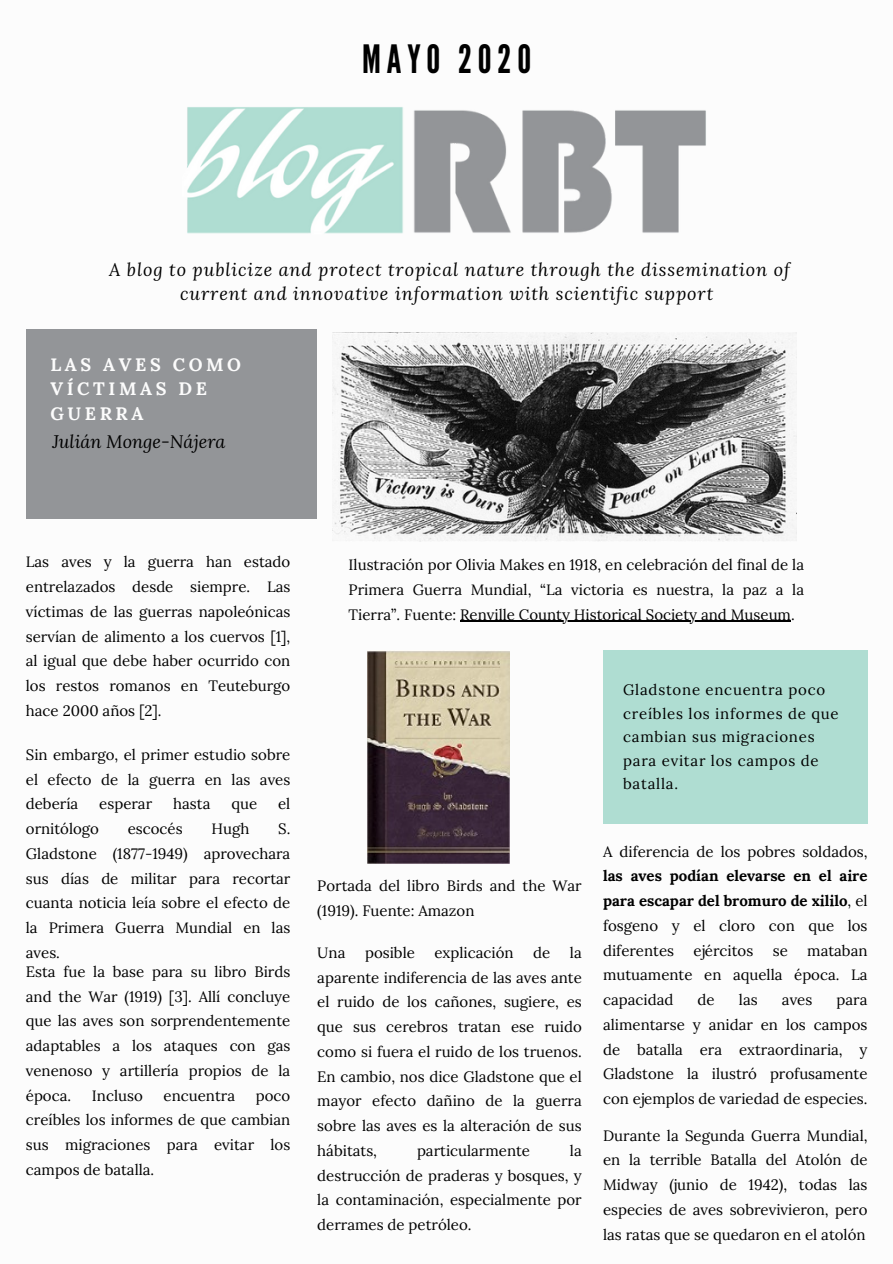
<style>
.page{position:relative;width:893px;height:1264px;background:#fff}
.page>*{position:absolute;margin:0;border:0;box-sizing:border-box;transform-origin:0 0}
.t1{font:39px "League Gothic";letter-spacing:.15em;color:#000}
.t2{font:italic 18px/24.8px "Lora";letter-spacing:.05em;color:#000;text-align:center}
.t3{font:700 18px/24.8px "Lora";letter-spacing:.2em;color:#fcfcfc}
.t4{font:italic 18px "Lora";color:#000}
.t5{font:15px/24.8px "Lora";color:#000;text-align:justify}
.t6{font:15px/23.7px "Lora";letter-spacing:.05em;color:#000}
.s1{font-weight:700}
</style>
<div class="page">
<img style="left:187px;top:107px;width:519px;height:127px">
<div style="left:26px;top:329px;width:291px;height:190px;background:#939598"></div>
<img style="left:333px;top:332px;width:463px;height:209px">
<img style="left:368px;top:650px;width:141px;height:213px">
<hr style="left:460px;top:620px;width:331px;height:1px;background:#000">
<div style="left:603px;top:650px;width:264px;height:174px;background:#afddd2"></div>
<h1 class="t1" style="left:362px;top:36px;width:170px">MAYO 2020</h1>
<h3 class="t2" style="left:109px;top:256px;width:682px">A blog to publicize and protect tropical nature through the dissemination of current and innovative information with scientific support</h3>
<h2 class="t3" style="left:50px;top:351px;width:192px">LAS AVES COMO<br>VÍCTIMAS DE<br>GUERRA</h2>
<p class="t4" style="left:52px;top:430px;width:174px">Julián Monge-Nájera</p>
<p class="t5" style="left:26px;top:549px;width:266px">Las aves y la guerra han estado entrelazados desde siempre. Las víctimas de las guerras napoleónicas servían de alimento a los cuervos [1], al igual que debe haber ocurrido con los restos romanos en Teuteburgo hace 2000 años [2].</p>
<p class="t5" style="left:26px;top:742px;width:266px">Sin embargo, el primer estudio sobre el efecto de la guerra en las aves debería</p>
<p class="t5" style="left:99px;top:791px;width:54px">esperar</p>
<p class="t5" style="left:173px;top:791px;width:39px">hasta</p>
<p class="t5" style="left:231px;top:791px;width:27px">que</p>
<p class="t5" style="left:278px;top:791px;width:14px">el</p>
<p class="t5" style="left:26px;top:816px;width:75px">ornitólogo</p>
<p class="t5" style="left:128px;top:816px;width:56px">escocés</p>
<p class="t5" style="left:211px;top:816px;width:39px">Hugh</p>
<p class="t5" style="left:26px;top:816px;width:266px;text-indent:252px">S.<br>Gladstone (1877-1949) aprovechara sus días de militar para recortar cuanta noticia leía sobre el efecto de la Primera Guerra Mundial en las aves.</p>
<p class="t5" style="left:26px;top:959px;width:266px">Esta fue la base para su libro Birds and the War (1919) [3]. Allí concluye que las aves son sorprendentemente adaptables a los ataques con gas venenoso y artillería propios de la época.</p>
<p class="t5" style="left:92px;top:1082px;width:52px">Incluso</p>
<p class="t5" style="left:164px;top:1082px;width:73px">encuentra</p>
<p class="t5" style="left:26px;top:1082px;width:266px;text-indent:230px">poco creíbles los informes de que cambian sus migraciones para evitar los campos de batalla.</p>
<p class="t5" style="left:348px;top:552px;width:457px">Ilustración por Olivia Makes en 1918, en celebración del final de la Primera Guerra Mundial, “La victoria es nuestra, la paz a la Tierra”. Fuente: Renville County Historical Society and Museum.</p>
<p class="t6" style="left:623px;top:677px;width:217px">Gladstone encuentra poco creíbles los informes de que cambian sus migraciones para evitar los campos de batalla.</p>
<p class="t5" style="left:317px;top:873px;width:266px">Portada del libro Birds and the War (1919). Fuente: Amazon</p>
<p class="t5" style="left:317px;top:939px;width:30px">Una</p>
<p class="t5" style="left:365px;top:939px;width:51px">posible</p>
<p class="t5" style="left:434px;top:939px;width:81px">explicación</p>
<p class="t5" style="left:533px;top:939px;width:19px">de</p>
<p class="t5" style="left:317px;top:939px;width:266px;text-indent:252px">la aparente indiferencia de las aves ante el ruido de los cañones, sugiere, es que sus cerebros tratan ese ruido como si fuera el ruido de los truenos.<br>En cambio, nos dice Gladstone que el mayor efecto dañino de la guerra sobre las aves es la alteración de sus hábitats,</p>
<p class="t5" style="left:317px;top:1137px;width:266px;text-indent:252px">la destrucción de praderas y bosques, y la contaminación, especialmente por derrames de petróleo.</p>
<p class="t5" style="left:417px;top:1137px;width:114px">particularmente</p>
<p class="t5" style="left:603px;top:838px;width:266px">A diferencia de los pobres soldados, <span class="s1">las aves podían elevarse en el aire para escapar del bromuro de xililo</span>, el fosgeno y el cloro con que los diferentes</p>
<p class="t5" style="left:693px;top:937px;width:61px">ejércitos</p>
<p class="t5" style="left:772px;top:937px;width:17px">se</p>
<p class="t5" style="left:603px;top:937px;width:266px;text-indent:204px">mataban mutuamente en aquella época. La capacidad</p>
<p class="t5" style="left:697px;top:987px;width:19px">de</p>
<p class="t5" style="left:739px;top:987px;width:20px">las</p>
<p class="t5" style="left:782px;top:987px;width:32px">aves</p>
<p class="t5" style="left:603px;top:987px;width:266px;text-indent:233px">para alimentarse y anidar en los campos de batalla era extraordinaria, y Gladstone la ilustró profusamente con ejemplos de variedad de especies.</p>
<p class="t5" style="left:603px;top:1122px;width:266px">Durante la Segunda Guerra Mundial, en la terrible Batalla del Atolón de Midway (junio de 1942), todas las especies de aves sobrevivieron, pero las ratas que se quedaron en el atolón</p>
</div>
